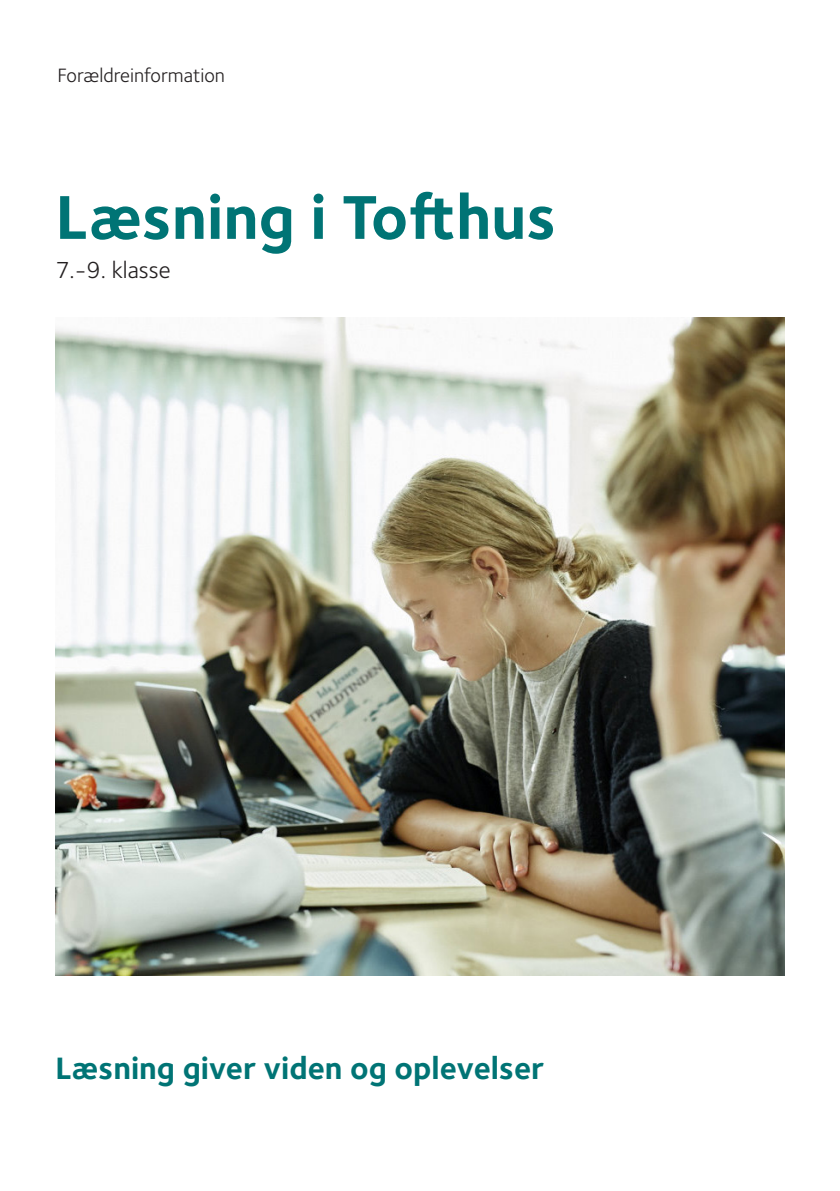
<style>
.page{position:relative;width:840px;height:1191px;background:#fff}
.page>*{position:absolute;margin:0;border:0;box-sizing:border-box;transform-origin:0 0}
.t1{font:700 64px "Foundry Sterling";color:#007475}
.t2{font:700 32px "Foundry Sterling";color:#007475}
.t3{font:24px "Foundry Sterling";color:#231f20}
.t4{font:20px "Foundry Sterling";color:#231f20}
</style>
<div class="page">
<img style="left:55px;top:317px;width:729px;height:658px">
<p class="t4" style="left:58px;top:63px;width:169px">Forældreinformation</p>
<h1 class="t1" style="left:56px;top:179px;width:502px">Læsning i Tofthus</h1>
<p class="t3" style="left:55px;top:256px;width:117px">7.-9. klasse</p>
<p class="t2" style="left:55px;top:1049px;width:490px">Læsning giver viden og oplevelser</p>
</div>
